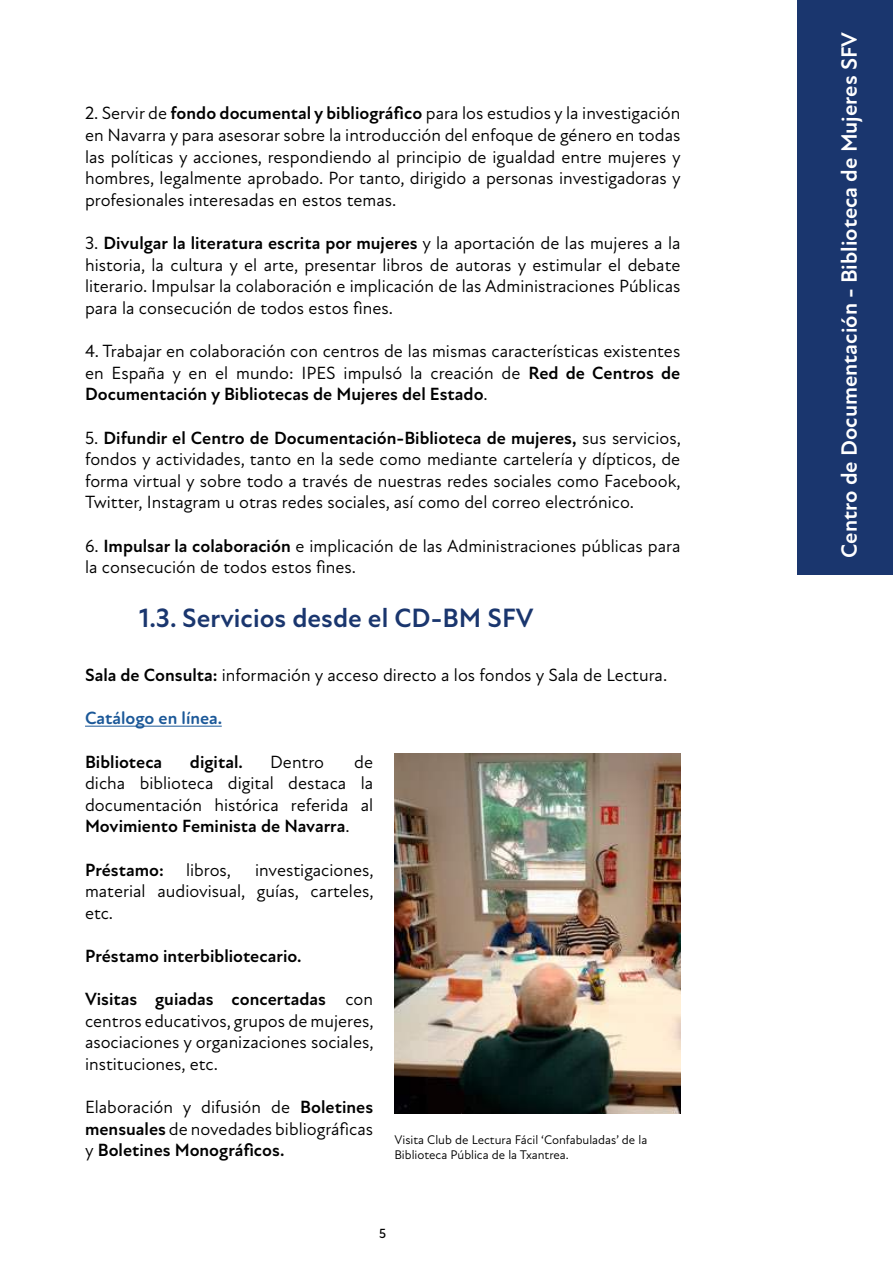
<style>
.page{position:relative;width:893px;height:1263px;background:#fff}
.page>*{position:absolute;margin:0;border:0;box-sizing:border-box;transform-origin:0 0}
.t1{font:700 27px "Atten New";color:#1a366e}
.t2{font:700 22.5px "Atten New";color:#fff}
.t3{font:18px/21.6px "Atten New";color:#000;text-align:justify}
.t4{font:700 18px "Atten New";color:#000}
.t5{font:700 18px "Atten Round New";color:#1b5898}
.t6{font:500 13.5px "Atten New";color:#000}
.t7{font:12.75px/15.3px "Atten New";color:#000}
.s1{font-weight:700}
.s2{font-weight:400}
</style>
<div class="page">
<div style="left:797px;top:0;width:96px;height:574px;background:#1a366e"></div>
<hr style="left:85px;top:726px;width:137px;height:1px;background:#1b5898">
<img style="left:394px;top:754px;width:286px;height:359px">
<p class="t3" style="left:85px;top:105px;width:597px">2. Servir de <span class="s1">fondo documental y bibliográfico</span> para los estudios y la investigación en Navarra y para asesorar sobre la introducción del enfoque de género en todas las políticas y acciones, respondiendo al principio de igualdad entre mujeres y hombres, legalmente aprobado. Por tanto, dirigido a personas investigadoras y profesionales interesadas en estos temas.</p>
<p class="t3" style="left:85px;top:234px;width:597px">3. <span class="s1">Divulgar la literatura escrita por mujeres</span> y la aportación de las mujeres a la historia, la cultura y el arte, presentar libros de autoras y estimular el debate literario. Impulsar la colaboración e implicación de las Administraciones Públicas para la consecución de todos estos fines.</p>
<p class="t3" style="left:85px;top:342px;width:597px">4. Trabajar en colaboración con centros de las mismas características existentes en España y en el mundo: IPES impulsó la creación de <span class="s1">Red de Centros de Documentación y Bibliotecas de Mujeres del Estado</span>.</p>
<p class="t3" style="left:85px;top:429px;width:597px">5. <span class="s1">Difundir el Centro de Documentación-Biblioteca de mujeres,</span> sus servicios, fondos y actividades, tanto en la sede como mediante cartelería y dípticos, de forma virtual y sobre todo a través de nuestras redes sociales como Facebook, Twitter, Instagram u otras redes sociales, así como del correo electrónico.</p>
<p class="t3" style="left:85px;top:537px;width:597px">6. <span class="s1">Impulsar la colaboración</span> e implicación de las Administraciones públicas para la consecución de todos estos fines.</p>
<h1 class="t1" style="left:139px;top:603px;width:396px">1.3. Servicios desde el CD-BM SFV</h1>
<p class="t3" style="left:85px;top:666px;width:584px"><span class="s1">Sala de Consulta:</span> información y acceso directo a los fondos y Sala de Lectura.</p>
<p class="t5" style="left:85px;top:711px;width:139px">Catálogo en línea.</p>
<p class="t4" style="left:85px;top:751px;width:79px">Biblioteca</p>
<p class="t4" style="left:190px;top:751px;width:54px">digital.</p>
<p class="t3" style="left:270px;top:753px;width:55px">Dentro</p>
<p class="t3" style="left:85px;top:753px;width:290px;text-indent:269px">de dicha biblioteca digital destaca la documentación histórica referida al <span class="s1">Movimiento Feminista de Navarra</span>.</p>
<p class="t4" style="left:85px;top:859px;width:148px">Préstamo: <span class="s2">libros,</span></p>
<p class="t3" style="left:85px;top:861px;width:290px;text-indent:170px">investigaciones, material audiovisual, guías, carteles, etc.</p>
<p class="t4" style="left:85px;top:946px;width:218px">Préstamo interbibliotecario.</p>
<p class="t3" style="left:85px;top:990px;width:290px"><span class="s1">Visitas guiadas concertadas</span> con centros educativos, grupos de mujeres, asociaciones y organizaciones sociales, instituciones, etc.</p>
<p class="t3" style="left:85px;top:1098px;width:290px">Elaboración y difusión de <span class="s1">Boletines mensuales</span> de novedades bibliográficas y <span class="s1">Boletines Monográficos.</span></p>
<p class="t7" style="left:394px;top:1133px;width:254px">Visita Club de Lectura Fácil ‘Confabuladas’ de la<br>Biblioteca Pública de la Txantrea.</p>
<p class="t6" style="left:379px;top:1228px;width:8px">5</p>
<p class="t2" style="left:837px;top:558px;width:527px;rotate:-90deg">Centro de Documentación - Biblioteca de Mujeres SFV</p>
</div>
